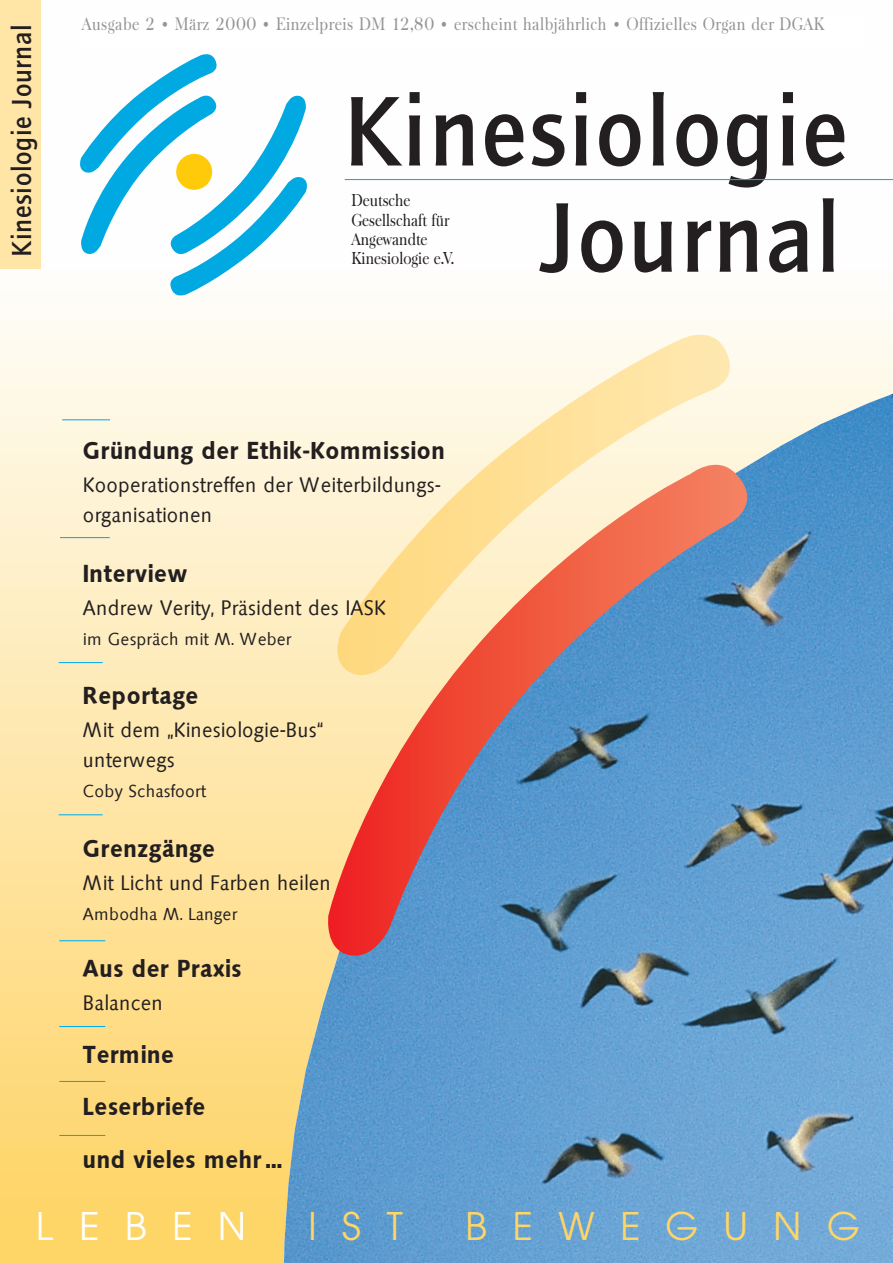
<style>
.page{position:relative;width:893px;height:1263px;background:#fff}
.page>*{position:absolute;margin:0;border:0;box-sizing:border-box;transform-origin:0 0}
.t1{font:700 102.45px/106.2px "Quay Itc T";letter-spacing:.025em;color:#231f20;text-align:right;scale:.95 1}
.t2{font:42px "Avant Garde Gothic Itc T";letter-spacing:.6em;color:#fed567}
.t3{font:42px "Avant Garde Gothic Itc T";letter-spacing:.6em;color:#fff}
.t4{font:700 28.5px "Quay Itc T";letter-spacing:.025em;color:#231f20;scale:.95 1}
.t5{font:600 25.5px/52.5px "Saxony";letter-spacing:.015em;color:#231f20;scale:.92 1}
.t6{font:21.75px/30px "Saxony";letter-spacing:.005em;color:#231f20;scale:.94 1}
.t7{font:18px "Saxony";letter-spacing:.005em;color:#231f20;scale:.96 1}
.t8{font:17.4px "Baskerville";letter-spacing:.035em;color:#939598;scale:.85 1}
.t9{font:16.65px/19.2px "Baskerville";letter-spacing:.005em;color:#231f20;scale:.85 1}
.s1{font-family:"Times"}
</style>
<div class="page">
<div style="left:0;top:0;width:893px;height:1263px;background:linear-gradient(to bottom,#feffff,#fed466)"></div>
<svg style="left:77px;top:51px;width:233px;height:248px"></svg>
<div style="left:0;top:0;width:41px;height:269px;background:#ffe6a7"></div>
<svg style="left:239px;top:390px;width:45px;height:873px;background:#fee5a3"></svg>
<img style="left:284px;top:390px;width:609px;height:873px">
<hr style="left:345px;top:179px;width:548px;height:1px;background:#00aeef">
<div style="left:80px;top:15px;width:784px;height:32px;background:#fff"></div>
<svg style="left:329px;top:326px;width:401px;height:133px"></svg>
<div style="left:730px;top:326px;width:13px;height:357px;background:#fef8e7"></div>
<hr style="left:62px;top:419px;width:48px;height:1px;background:#00aeef">
<hr style="left:60px;top:537px;width:50px;height:1px;background:#00aeef">
<hr style="left:59px;top:662px;width:44px;height:1px;background:#00aeef">
<hr style="left:59px;top:814px;width:44px;height:1px;background:#00aeef">
<hr style="left:59px;top:940px;width:46px;height:1px;background:#00aeef">
<hr style="left:59px;top:1026px;width:46px;height:1px;background:#00aeef">
<hr style="left:59px;top:1081px;width:46px;height:1px;background:#00aeef">
<hr style="left:59px;top:1135px;width:46px;height:1px;background:#00aeef">
<svg style="left:324px;top:459px;width:423px;height:501px;background:#a8a2a7"></svg>
<svg style="left:747px;top:459px;width:12px;height:501px;background:#639bc7"></svg>
<h3 class="t4" style="left:5px;top:257px;width:246px;rotate:-90deg">Kinesiologie Journal</h3>
<p class="t8" style="left:82px;top:14px;width:875px">Ausgabe 2 <span class="s1">•</span> März 2000 <span class="s1">•</span> Einzelpreis DM 12,80 <span class="s1">•</span> erscheint halbjährlich <span class="s1">•</span> Offizielles Organ der DGAK</p>
<h1 class="t1" style="left:343px;top:77px;width:532px">Kinesiologie<br>Journal</h1>
<p class="t9" style="left:351px;top:192px;width:122px">Deutsche<br>Gesellschaft für<br>Angewandte<br>Kinesiologie e.V.</p>
<p class="t5" style="left:83px;top:425px;width:395px">Gründung der Ethik-Kommission</p>
<p class="t6" style="left:83px;top:470px;width:382px">Kooperationstreffen der Weiterbildungs&shy;organisationen</p>
<p class="t5" style="left:83px;top:547px;width:116px">Interview</p>
<p class="t6" style="left:83px;top:593px;width:324px">Andrew Verity, Präsident des IASK</p>
<p class="t7" style="left:83px;top:629px;width:219px">im Gespräch mit M. Weber</p>
<p class="t5" style="left:83px;top:670px;width:127px">Reportage</p>
<p class="t6" style="left:83px;top:715px;width:257px">Mit dem „Kinesiologie-Bus“ unterwegs</p>
<p class="t7" style="left:83px;top:781px;width:130px">Coby Schasfoort</p>
<p class="t5" style="left:83px;top:822px;width:145px">Grenzgänge</p>
<p class="t6" style="left:83px;top:867px;width:265px">Mit Licht und Farben heilen</p>
<p class="t7" style="left:83px;top:904px;width:162px">Ambodha M. Langer</p>
<p class="t5" style="left:83px;top:943px;width:174px">Aus der Praxis</p>
<p class="t6" style="left:83px;top:988px;width:87px">Balancen</p>
<p class="t5" style="left:83px;top:1028px;width:218px">Termine<br>Leserbriefe<br>und vieles mehr ...</p>
<h2 class="t3" style="left:36px;top:1201px;width:212px">LEBEN</h2>
<h2 class="t2" style="left:308px;top:1201px;width:96px">IST</h2>
<h2 class="t2" style="left:465px;top:1201px;width:396px">BEWEGUNG</h2>
</div>
